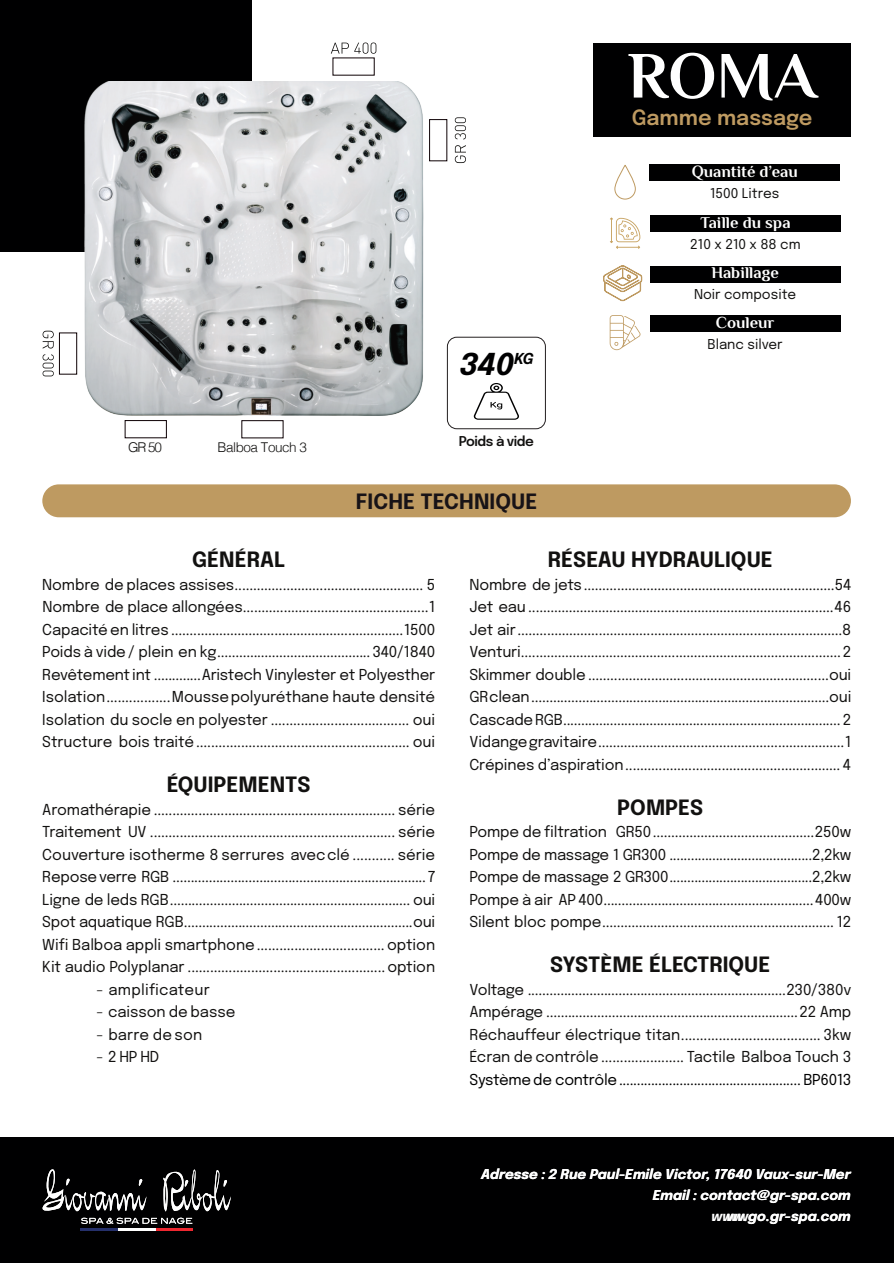
<style>
.page{position:relative;width:894px;height:1263px;background:#fff}
.page>*{position:absolute;margin:0;border:0;box-sizing:border-box;transform-origin:0 0}
.t1{font:700 66px "Philosopher";color:#fff}
.t2{font:italic 700 30px "Epilogue";color:#000001}
.t3{font:700 21px "Epilogue";color:#121110}
.t4{font:700 21px "Epilogue";letter-spacing:.005em;color:#181317}
.t5{font:600 21px "Epilogue";color:#be9a61}
.t6{font:700 16.5px "Philosopher";color:#fff}
.t7{font:15px/22.5px "Epilogue";letter-spacing:-.01em;color:#121110;text-align:justify}
.t8{font:15px "Epilogue";letter-spacing:-.02em;color:#000001}
.t9{font:15px "Epilogue";letter-spacing:.015em;color:#121110}
.t10{font:15px "Epilogue";letter-spacing:.01em;color:#121110}
.t11{font:italic 700 13.5px "Epilogue";color:#fff}
.t12{font:13.5px "Epilogue";color:#121110}
.t13{font:300 13.5px "Helvetica";letter-spacing:-.035em;color:#121110}
.t14{font:600 13.5px "Epilogue";letter-spacing:-.035em;color:#121110}
</style>
<div class="page">
<div style="left:0;top:0;width:251px;height:251px;background:#000001"></div>
<div style="left:593px;top:43px;width:257px;height:93px;background:#000001"></div>
<svg style="left:473px;top:383px;width:46px;height:37px"></svg>
<div style="left:446px;top:337px;width:99px;height:92px;border:1px solid #231f20;border-radius:9px"></div>
<div style="left:649px;top:165px;width:190px;height:16px;background:#000001"></div>
<div style="left:614px;top:165px;width:21px;height:35px;border:1px solid #be9a61;border-radius:10px"></div>
<div style="left:650px;top:215px;width:190px;height:17px;background:#000001"></div>
<svg style="left:610px;top:217px;width:30px;height:32px"></svg>
<div style="left:649px;top:315px;width:191px;height:17px;background:#000001"></div>
<svg style="left:609px;top:315px;width:31px;height:35px"></svg>
<div style="left:649px;top:266px;width:191px;height:16px;background:#000001"></div>
<svg style="left:603px;top:265px;width:39px;height:36px"></svg>
<div style="left:42px;top:484px;width:808px;height:33px;background:#be9a61;border-radius:16px"></div>
<div style="left:0;top:1137px;width:893px;height:126px;background:#000001"></div>
<img style="left:85px;top:81px;width:338px;height:335px">
<div style="left:125px;top:420px;width:42px;height:18px;border:1px solid #0d0004"></div>
<div style="left:241px;top:420px;width:42px;height:18px;border:1px solid #0d0004"></div>
<div style="left:59px;top:333px;width:18px;height:42px;border:1px solid #0d0004"></div>
<svg style="left:43px;top:331px;width:11px;height:45px"></svg>
<div style="left:429px;top:119px;width:18px;height:42px;border:1px solid #0d0004"></div>
<svg style="left:454px;top:117px;width:12px;height:46px"></svg>
<svg style="left:330px;top:43px;width:46px;height:11px"></svg>
<hr style="left:155px;top:1228px;width:38px;height:3px;background:#ee2730">
<hr style="left:118px;top:1228px;width:37px;height:3px;background:#fff">
<hr style="left:81px;top:1228px;width:37px;height:3px;background:#25306b">
<svg style="left:81px;top:1218px;width:111px;height:6px"></svg>
<svg style="left:43px;top:1169px;width:188px;height:42px"></svg>
<h1 class="t1" style="left:627px;top:38px;width:190px">ROMA</h1>
<h3 class="t5" style="left:631px;top:108px;width:182px">Gamme massage</h3>
<p class="t6" style="left:691px;top:163px;width:107px">Quantité d’eau</p>
<p class="t12" style="left:709px;top:188px;width:71px">1500 Litres</p>
<p class="t6" style="left:700px;top:213px;width:92px">Taille du spa</p>
<p class="t12" style="left:690px;top:238px;width:112px">210 x 210 x 88 cm</p>
<p class="t6" style="left:711px;top:264px;width:69px">Habillage</p>
<p class="t12" style="left:693px;top:289px;width:104px">Noir composite</p>
<p class="t13" style="left:128px;top:442px;width:36px">GR 50</p>
<p class="t13" style="left:217px;top:442px;width:91px">Balboa Touch 3</p>
<h2 class="t2" style="left:459px;top:351px;width:76px">340<sup>KG</sup></h2>
<p class="t14" style="left:458px;top:435px;width:77px">Poids à vide</p>
<h3 class="t4" style="left:355px;top:492px;width:183px">FICHE TECHNIQUE</h3>
<p class="t6" style="left:715px;top:313px;width:60px">Couleur</p>
<p class="t12" style="left:707px;top:338px;width:77px">Blanc silver</p>
<h3 class="t3" style="left:192px;top:551px;width:94px">GÉNÉRAL</h3>
<p class="t7" style="left:42px;top:574px;width:394px">Nombre de places assises ................................................... 5<br>Nombre de place allongées ..................................................1<br>Capacité en litres ...............................................................1500<br>Poids à vide / plein en kg .......................................... 340/1840<br>Revêtement int .............Aristech Vinylester et Polyesther Isolation .................Mousse polyuréthane haute densité Isolation du socle en polyester ..................................... oui Structure bois traité ......................................................... oui</p>
<h3 class="t3" style="left:167px;top:776px;width:145px">ÉQUIPEMENTS</h3>
<p class="t7" style="left:42px;top:799px;width:394px">Aromathérapie ................................................................. série Traitement UV .................................................................. série Couverture isotherme 8 serrures avec clé ........... série Repose verre RGB ......................................................................7<br>Ligne de leds RGB .................................................................. oui Spot aquatique RGB ...............................................................oui Wifi Balboa appli smartphone .................................. option Kit audio Polyplanar ..................................................... option</p>
<p class="t9" style="left:96px;top:983px;width:115px">- amplificateur</p>
<p class="t7" style="left:96px;top:1002px;width:140px">- caisson de basse</p>
<p class="t10" style="left:96px;top:1028px;width:107px">- barre de son</p>
<p class="t7" style="left:96px;top:1047px;width:64px">- 2 HP HD</p>
<h3 class="t3" style="left:547px;top:551px;width:226px">RÉSEAU HYDRAULIQUE</h3>
<p class="t7" style="left:469px;top:574px;width:383px">Nombre de jets ....................................................................54<br>Jet eau ...................................................................................46<br>Jet air ........................................................................................8<br>Venturi ....................................................................................... 2<br>Skimmer double .................................................................oui GR clean ..................................................................................oui Cascade RGB ............................................................................. 2<br>Vidange gravitaire ...................................................................1<br>Crépines d’aspiration .......................................................... 4</p>
<h3 class="t3" style="left:617px;top:798px;width:87px">POMPES</h3>
<p class="t7" style="left:469px;top:822px;width:383px">Pompe de filtration GR50 ............................................250w Pompe de massage 1 GR300 ........................................2,2kw Pompe de massage 2 GR300 ........................................2,2kw Pompe à air AP 400 ..........................................................400w Silent bloc pompe ............................................................... 12</p>
<h3 class="t3" style="left:550px;top:956px;width:221px">SYSTÈME ÉLECTRIQUE</h3>
<p class="t7" style="left:469px;top:979px;width:383px">Voltage .......................................................................230/380v Ampérage .....................................................................22 Amp Réchauffeur électrique titan ..................................... 3kw Écran de contrôle ...................... Tactile Balboa Touch 3</p>
<p class="t8" style="left:469px;top:1073px;width:383px">Système de contrôle ................................................... BP6013</p>
<p class="t11" style="left:481px;top:1168px;width:371px">Adresse : 2 Rue Paul-Emile Victor, 17640 Vaux-sur-Mer</p>
<p class="t11" style="left:652px;top:1189px;width:199px">Email : contact@gr-spa.com</p>
<p class="t11" style="left:711px;top:1210px;width:38px">www.</p>
<p class="t11" style="left:726px;top:1210px;width:126px">wwgo.gr-spa.com</p>
</div>
